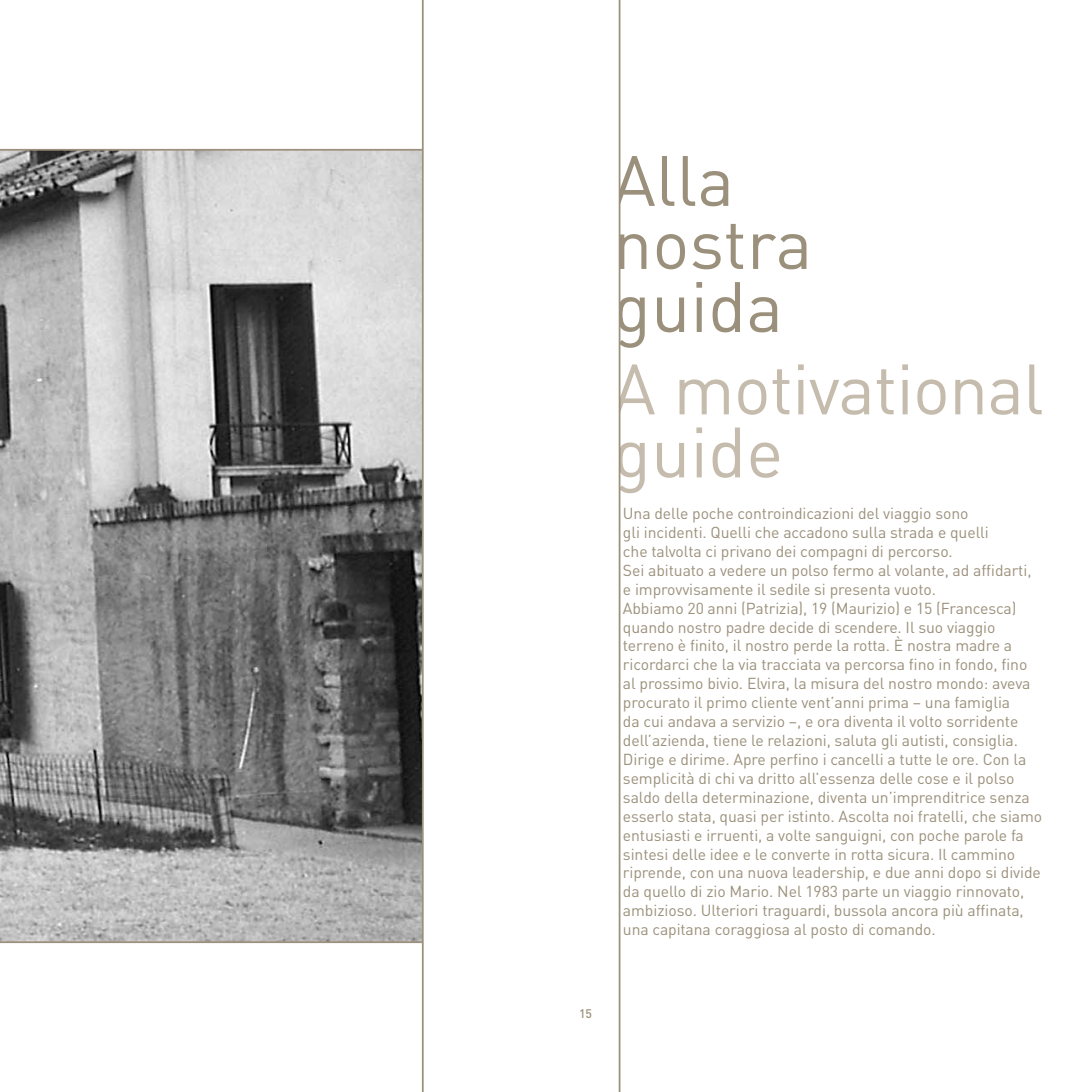
<style>
.page{position:relative;width:1092px;height:1092px;background:#fff}
.page>*{position:absolute;margin:0;border:0;box-sizing:border-box;transform-origin:0 0}
.t1{font:70px/63px "DIN";letter-spacing:-.015em;color:#c5bcad}
.t2{font:70px/63px "DIN";color:#9b907b}
.t3{font:15.75px/18.9px "DIN";letter-spacing:-.005em;color:#9b907b}
.t4{font:500 12.25px "DIN";color:#9b907b}
</style>
<div class="page">
<svg style="left:0;top:149px;width:421px;height:794px;background:#949494"></svg>
<svg style="left:421px;top:0;width:200px;height:1091px"></svg>
<h1 class="t2" style="left:613px;top:148px;width:201px">Alla nostra guida</h1>
<h1 class="t1" style="left:613px;top:356px;width:432px">A motivational guide</h1>
<p class="t3" style="left:623px;top:503px;width:421px">Una delle poche controindicazioni del viaggio sono<br>gli incidenti. Quelli che accadono sulla strada e quelli<br>che talvolta ci privano dei compagni di percorso.<br>Sei abituato a vedere un polso fermo al volante, ad affidarti, e improvvisamente il sedile si presenta vuoto.<br>Abbiamo 20 anni (Patrizia), 19 (Maurizio) e 15 (Francesca) quando nostro padre decide di scendere. Il suo viaggio terreno è finito, il nostro perde la rotta. È nostra madre a ricordarci che la via tracciata va percorsa fino in fondo, fino al prossimo bivio. Elvira, la misura del nostro mondo: aveva procurato il primo cliente vent’anni prima – una famiglia<br>da cui andava a servizio –, e ora diventa il volto sorridente dell’azienda, tiene le relazioni, saluta gli autisti, consiglia.<br>Dirige e dirime. Apre perfino i cancelli a tutte le ore. Con la semplicità di chi va dritto all’essenza delle cose e il polso saldo della determinazione, diventa un’imprenditrice senza esserlo stata, quasi per istinto. Ascolta noi fratelli, che siamo entusiasti e irruenti, a volte sanguigni, con poche parole fa sintesi delle idee e le converte in rotta sicura. Il cammino riprende, con una nuova leadership, e due anni dopo si divide da quello di zio Mario. Nel 1983 parte un viaggio rinnovato, ambizioso. Ulteriori traguardi, bussola ancora più affinata, una capitana coraggiosa al posto di comando.</p>
<p class="t4" style="left:579px;top:1005px;width:15px">15</p>
</div>
